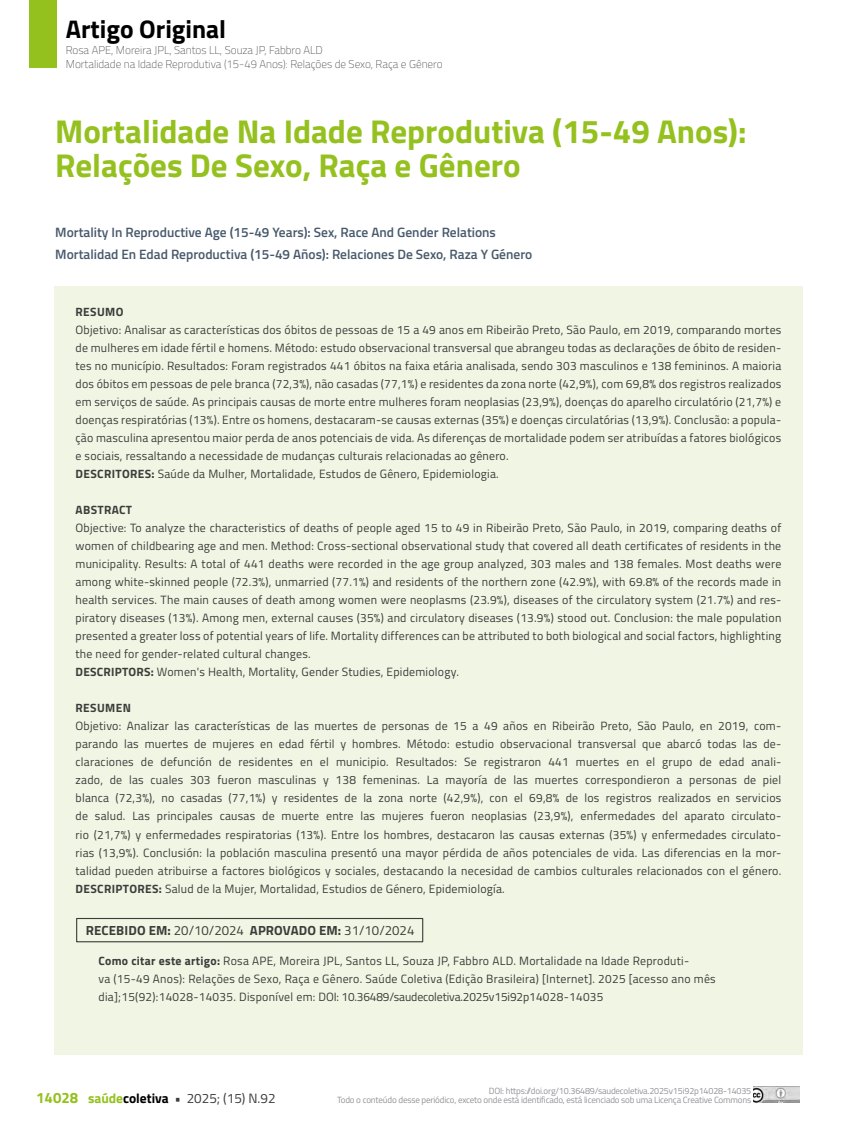
<style>
.page{position:relative;width:859px;height:1132px;background:#fff}
.page>*{position:absolute;margin:0;border:0;box-sizing:border-box;transform-origin:0 0}
.t1{font:700 33px/34.5px "Titillium";color:#95c11f}
.t2{font:700 25.5px "Titillium";color:#000}
.t3{font:600 13.5px/22.2px "Titillium";color:#47596c}
.t4{font:13.5px "Titillium";color:#3c3c3b}
.t5{font:700 13.2px "Titillium";letter-spacing:.01em;color:#3c3c3b}
.t6{font:12px/18px "Titillium";letter-spacing:.02em;color:#3c3c3b}
.t7{font:700 12px "Titillium";letter-spacing:.03em;color:#3c3c3b}
.t8{font:100 11.25px/13.5px "Titillium";color:#3c3c3b}
.t9{font:9px/9.4px "Titillium";letter-spacing:-.02em;color:#939398;text-align:right}
.s1{font-weight:700}
.s2{font-weight:400}
.s3{font-weight:700;font-size:15px;color:#95c11f}
.s4{font-weight:700;color:#95c11f}
.s5{font-weight:700;color:#000}
</style>
<div class="page">
<div style="left:29px;top:0;width:27px;height:68px;background:#95c11f"></div>
<img style="left:753px;top:1086px;width:46px;height:16px">
<div style="left:54px;top:286px;width:749px;height:768px;background:#f1f6e4"></div>
<div style="left:76px;top:917px;width:347px;height:25px;border:1px solid #3c3c3b"></div>
<h2 class="t2" style="left:66px;top:10px;width:162px">Artigo Original</h2>
<p class="t8" style="left:66px;top:43px;width:378px">Rosa APE, Moreira JPL, Santos LL, Souza JP, Fabbro ALD<br>Mortalidade na Idade Reprodutiva (15-49 Anos): Relações de Sexo, Raça e Gênero</p>
<h1 class="t1" style="left:55px;top:112px;width:693px">Mortalidade Na Idade Reprodutiva (15-49 Anos):<br>Relações De Sexo, Raça e Gênero</h1>
<p class="t3" style="left:55px;top:220px;width:479px">Mortality In Reproductive Age (15-49 Years): Sex, Race And Gender Relations<br>Mortalidad En Edad Reproductiva (15-49 Años): Relaciones De Sexo, Raza Y Género</p>
<p class="t7" style="left:76px;top:302px;width:49px">RESUMO</p>
<p class="t6" style="left:76px;top:320px;width:707px">Objetivo: Analisar as características dos óbitos de pessoas de 15 a 49 anos em Ribeirão Preto, São Paulo, em 2019, comparando mortes de mulheres em idade fértil e homens. Método: estudo observacional transversal que abrangeu todas as declarações de óbito de residen&shy;tes no município. Resultados: Foram registrados 441 óbitos na faixa etária analisada, sendo 303 masculinos e 138 femininos. A maioria dos óbitos em pessoas de pele branca (72,3%), não casadas (77,1%) e residentes da zona norte (42,9%), com 69,8% dos registros realizados em serviços de saúde. As principais causas de morte entre mulheres foram neoplasias (23,9%), doenças do aparelho circulatório (21,7%) e doenças respiratórias (13%). Entre os homens, destacaram-se causas externas (35%) e doenças circulatórias (13,9%). Conclusão: a popula&shy;ção masculina apresentou maior perda de anos potenciais de vida. As diferenças de mortalidade podem ser atribuídas a fatores biológicos e sociais, ressaltando a necessidade de mudanças culturais relacionadas ao gênero.<br><span class="s1">DESCRITORES:</span> Saúde da Mulher, Mortalidade, Estudos de Gênero, Epidemiologia.</p>
<p class="t7" style="left:76px;top:500px;width:58px">ABSTRACT</p>
<p class="t6" style="left:76px;top:518px;width:707px">Objective: To analyze the characteristics of deaths of people aged 15 to 49 in Ribeirão Preto, São Paulo, in 2019, comparing deaths of women of childbearing age and men. Method: Cross-sectional observational study that covered all death certificates of residents in the municipality. Results: A total of 441 deaths were recorded in the age group analyzed, 303 males and 138 females. Most deaths were among white-skinned people (72.3%), unmarried (77.1%) and residents of the northern zone (42.9%), with 69.8% of the records made in health services. The main causes of death among women were neoplasms (23.9%), diseases of the circulatory system (21.7%) and res&shy;piratory diseases (13%). Among men, external causes (35%) and circulatory diseases (13.9%) stood out. Conclusion: the male population presented a greater loss of potential years of life. Mortality differences can be attributed to both biological and social factors, highlighting the need for gender-related cultural changes.<br><span class="s1">DESCRIPTORS:</span> Women's Health, Mortality, Gender Studies, Epidemiology.</p>
<p class="t7" style="left:76px;top:698px;width:57px">RESUMEN</p>
<p class="t6" style="left:76px;top:716px;width:707px;text-align:justify">Objetivo: Analizar las características de las muertes de personas de 15 a 49 años en Ribeirão Preto, São Paulo, en 2019, com&shy;parando las muertes de mujeres en edad fértil y hombres. Método: estudio observacional transversal que abarcó todas las de&shy;claraciones de defunción de residentes en el municipio. Resultados: Se registraron 441 muertes en el grupo de edad anali&shy;zado, de las cuales 303 fueron masculinas y 138 femeninas. La mayoría de las muertes correspondieron a personas de piel blanca (72,3%), no casadas (77,1%) y residentes de la zona norte (42,9%), con el 69,8% de los registros realizados en servicios de salud. Las principales causas de muerte entre las mujeres fueron neoplasias (23,9%), enfermedades del aparato circulato&shy;rio (21,7%) y enfermedades respiratorias (13%). Entre los hombres, destacaron las causas externas (35%) y enfermedades circulato&shy;rias (13,9%). Conclusión: la población masculina presentó una mayor pérdida de años potenciales de vida. Las diferencias en la mor&shy;talidad pueden atribuirse a factores biológicos y sociales, destacando la necesidad de cambios culturales relacionados con el género.<br><span class="s1">DESCRIPTORES:</span> Salud de la Mujer, Mortalidad, Estudios de Género, Epidemiología.</p>
<p class="t5" style="left:86px;top:919px;width:330px">RECEBIDO EM: <span class="s2">20/10/2024</span> APROVADO EM: <span class="s2">31/10/2024</span></p>
<p class="t6" style="left:98px;top:950px;width:619px"><span class="s1">Como citar este artigo:</span> Rosa APE, Moreira JPL, Santos LL, Souza JP, Fabbro ALD. Mortalidade na Idade Reproduti-<br>va (15-49 Anos): Relações de Sexo, Raça e Gênero. Saúde Coletiva (Edição Brasileira) [Internet]. 2025 [acesso ano mês dia];15(92):14028-14035. Disponível em: DOI: 10.36489/saudecoletiva.2025v15i92p14028-14035</p>
<p class="t4" style="left:36px;top:1087px;width:241px"><span class="s3">14028</span> <span class="s4">saúde</span><span class="s5">coletiva</span> <span class="s1">•</span> 2025; (15) N.92</p>
<p class="t9" style="left:337px;top:1084px;width:416px">DOI: https://doi.org/10.36489/saudecoletiva.2025v15i92p14028-14035<br>Todo o conteúdo desse periódico, exceto onde está identificado, está licenciado sob uma Licença Creative Commons</p>
</div>
